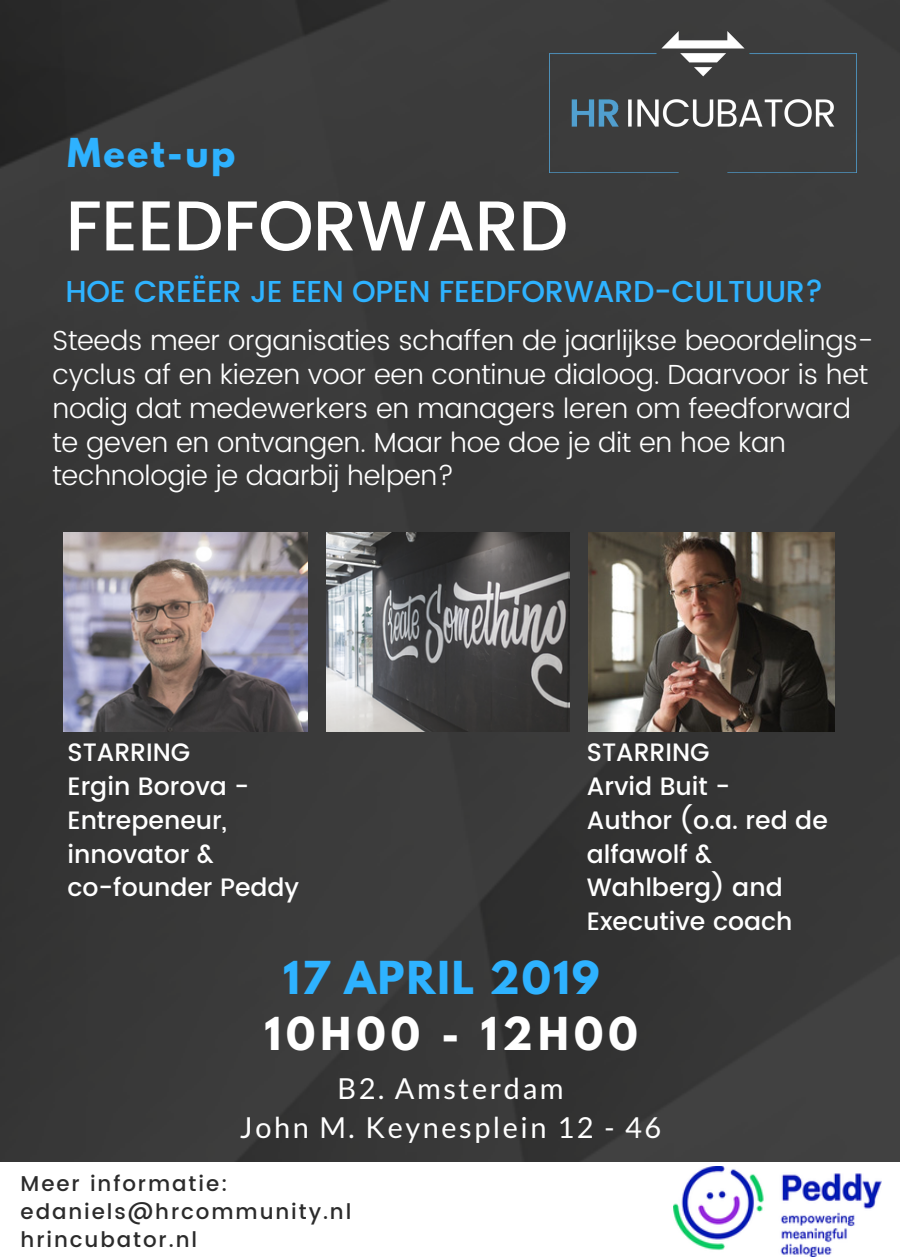
<style>
.page{position:relative;width:900px;height:1260px;background:#fff}
.page>*{position:absolute;margin:0;border:0;box-sizing:border-box;transform-origin:0 0}
.t1{font:500 70.5px "Poppins";letter-spacing:-.01em;color:#fff}
.t2{font:700 40.25px "League Spartan";letter-spacing:.05em;color:#2eb2ff}
.t3{font:700 40.25px "League Spartan";letter-spacing:.13em;color:#fff}
.t4{font:700 35.25px "League Spartan";letter-spacing:.07em;color:#2eb2ff}
.t5{font:500 30.25px "Poppins";letter-spacing:-.01em;color:#2eb2ff}
.t6{font:29px/39.5px "Lato";letter-spacing:.09em;color:#fff;text-align:center}
.t7{font:300 27.75px/33.8px "Poppins";letter-spacing:-.01em;color:#fff}
.t8{font:500 25.25px/33.8px "Poppins";color:#fff}
.t9{font:500 21.25px/28px "Poppins";letter-spacing:.09em;color:#2b2b2b}
</style>
<div class="page">
<img style="left:0;top:0;width:900px;height:1162px">
<img style="left:64px;top:532px;width:244px;height:199px">
<img style="left:326px;top:532px;width:244px;height:199px">
<img style="left:589px;top:532px;width:245px;height:199px">
<img style="left:549px;top:32px;width:308px;height:140px">
<img style="left:673px;top:1166px;width:208px;height:90px">
<p class="t4" style="left:68px;top:136px;width:169px">Meet-up</p>
<h1 class="t1" style="left:66px;top:185px;width:504px">FEEDFORWARD</h1>
<p class="t5" style="left:66px;top:273px;width:760px">HOE CREËER JE EEN OPEN FEEDFORWARD-CULTUUR?</p>
<p class="t7" style="left:52px;top:324px;width:823px">Steeds meer organisaties schaffen de jaarlijkse beoordelings&shy;cyclus af en kiezen voor een continue dialoog. Daarvoor is het nodig dat medewerkers en managers leren om feedforward te geven en ontvangen. Maar hoe doe je dit en hoe kan technologie je daarbij helpen?</p>
<p class="t8" style="left:68px;top:736px;width:233px">STARRING<br>Ergin Borova -<br>Entrepeneur, innovator &amp; co-founder Peddy</p>
<p class="t8" style="left:587px;top:736px;width:242px">STARRING<br>Arvid Buit -<br>Author (o.a. red de alfawolf &amp;<br>Wahlberg) and<br>Executive coach</p>
<h2 class="t2" style="left:283px;top:958px;width:318px">17 APRIL 2019</h2>
<h2 class="t3" style="left:264px;top:1014px;width:375px">10H00 - 12H00</h2>
<p class="t6" style="left:240px;top:1068px;width:423px">B2. Amsterdam<br>John M. Keynesplein 12 - 46</p>
<p class="t9" style="left:21px;top:1169px;width:332px">Meer informatie: edaniels@hrcommunity.nl hrincubator.nl</p>
</div>
